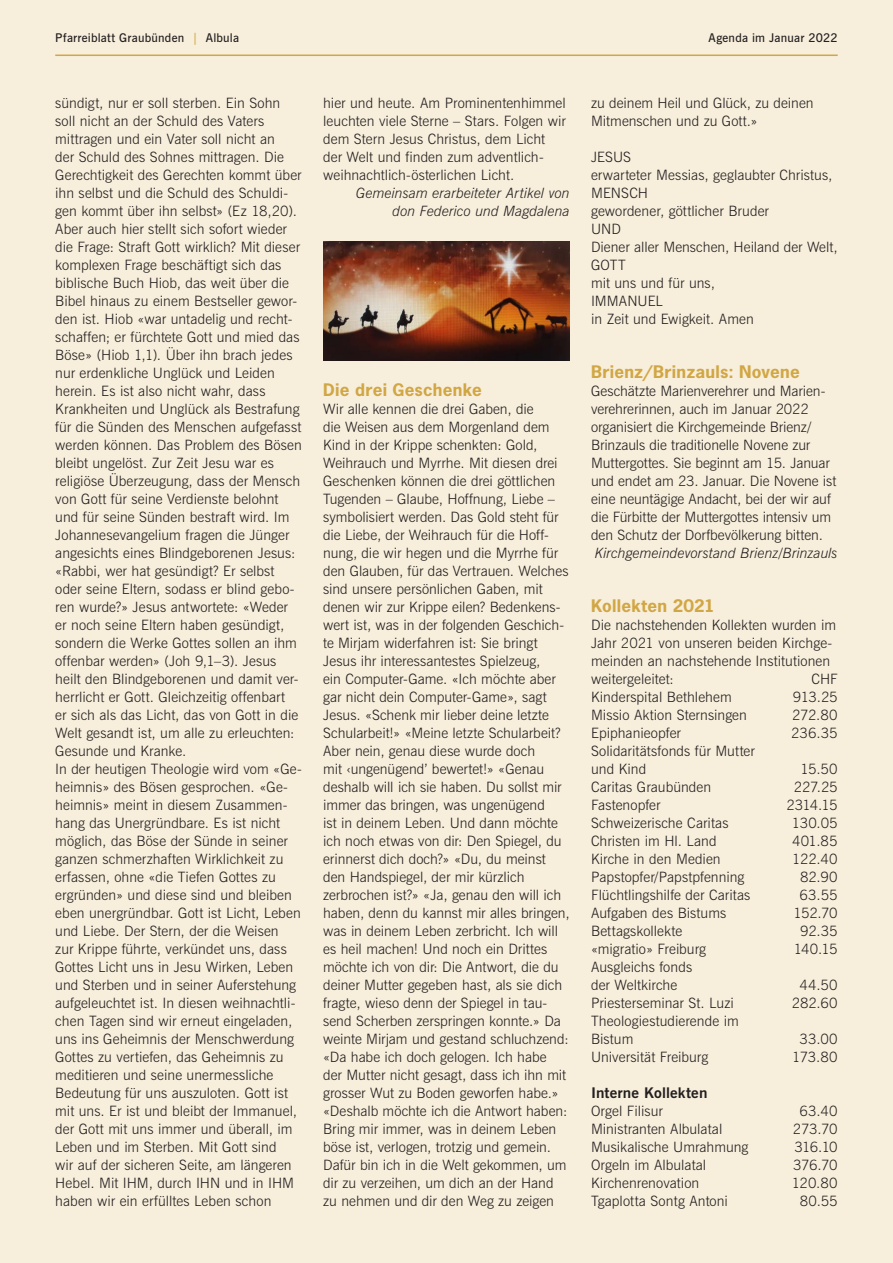
<style>
.page{position:relative;width:893px;height:1263px;background:#f7eedb}
.page>*{position:absolute;margin:0;border:0;box-sizing:border-box;transform-origin:0 0}
.t1{font:700 16.35px "News Gothic";letter-spacing:.015em;color:#d1a644;scale:1.05 1}
.t2{font:700 14.7px "News Gothic BT";letter-spacing:.01em;color:#231f20;scale:1.05 1}
.t3{font:300 14.25px/18px "News Gothic BT";letter-spacing:.005em;color:#231f20}
.t4{font:italic 300 14.25px/18px "News Gothic BT";color:#231f20;text-align:right}
.t5{font:600 12px "News Gothic BT";letter-spacing:.015em;color:#231f20}
.s1{color:#d1a644}
</style>
<div class="page">
<hr style="left:55px;top:55px;width:783px;height:1px;background:#d1a644">
<img style="left:323px;top:242px;width:247px;height:118px">
<p class="t5" style="left:55px;top:31px;width:185px">Pfarreiblatt Graubünden <span class="s1">|</span> Albula</p>
<p class="t5" style="left:709px;top:31px;width:131px">Agenda im Januar 2022</p>
<p class="t3" style="left:55px;top:94px;width:248px">sündigt, nur er soll sterben. Ein Sohn soll nicht an der Schuld des Vaters mittragen und ein Vater soll nicht an<br>der Schuld des Sohnes mittragen. Die Gerechtigkeit des Gerechten kommt über ihn selbst und die Schuld des Schuldi&shy;gen kommt über ihn selbst» (Ez 18,20).<br>Aber auch hier stellt sich sofort wieder die Frage: Straft Gott wirklich? Mit dieser komplexen Frage beschäftigt sich das biblische Buch Hiob, das weit über die Bibel hinaus zu einem Bestseller gewor&shy;den ist. Hiob «war untadelig und recht&shy;schaffen; er fürchtete Gott und mied das Böse» (Hiob 1,1). Über ihn brach jedes nur erdenkliche Unglück und Leiden herein. Es ist also nicht wahr, dass Krankheiten und Unglück als Bestrafung für die Sünden des Menschen aufgefasst werden können. Das Problem des Bösen bleibt ungelöst. Zur Zeit Jesu war es religiöse Überzeugung, dass der Mensch von Gott für seine Verdienste belohnt und für seine Sünden bestraft wird. Im Johannesevangelium fragen die Jünger angesichts eines Blindgeborenen Jesus: «Rabbi, wer hat gesündigt? Er selbst oder seine Eltern, sodass er blind gebo&shy;ren wurde?» Jesus antwortete: «Weder er noch seine Eltern haben gesündigt, sondern die Werke Gottes sollen an ihm offenbar werden» (Joh 9,1–3). Jesus heilt den Blindgeborenen und damit ver&shy;herrlicht er Gott. Gleichzeitig offenbart<br>er sich als das Licht, das von Gott in die Welt gesandt ist, um alle zu erleuchten:<br>Gesunde und Kranke.<br>In der heutigen Theologie wird vom «Ge&shy;heimnis» des Bösen gesprochen. «Ge&shy;heimnis» meint in diesem Zusammen&shy;hang das Unergründbare. Es ist nicht möglich, das Böse der Sünde in seiner ganzen schmerzhaften Wirklichkeit zu erfassen, ohne «die Tiefen Gottes zu ergründen» und diese sind und bleiben eben unergründbar. Gott ist Licht, Leben und Liebe. Der Stern, der die Weisen<br>zur Krippe führte, verkündet uns, dass Gottes Licht uns in Jesu Wirken, Leben und Sterben und in seiner Auferstehung aufgeleuchtet ist. In diesen weihnachtli&shy;chen Tagen sind wir erneut eingeladen, uns ins Geheimnis der Menschwerdung Gottes zu vertiefen, das Geheimnis zu meditieren und seine unermessliche Bedeutung für uns auszuloten. Gott ist mit uns. Er ist und bleibt der Immanuel, der Gott mit uns immer und überall, im Leben und im Sterben. Mit Gott sind<br>wir auf der sicheren Seite, am längeren Hebel. Mit IHM, durch IHN und in IHM haben wir ein erfülltes Leben schon</p>
<p class="t3" style="left:323px;top:94px;width:244px">hier und heute. Am Prominentenhimmel leuchten viele Sterne – Stars. Folgen wir dem Stern Jesus Christus, dem Licht der Welt und finden zum adventlich&shy;weihnachtlich-österlichen Licht.</p>
<p class="t4" style="left:356px;top:184px;width:215px">Gemeinsam erarbeiteter Artikel von don Federico und Magdalena</p>
<p class="t1" style="left:323px;top:379px;width:153px">Die drei Geschenke</p>
<p class="t3" style="left:323px;top:400px;width:248px">Wir alle kennen die drei Gaben, die<br>die Weisen aus dem Morgenland dem Kind in der Krippe schenkten: Gold, Weihrauch und Myrrhe. Mit diesen drei Geschenken können die drei göttlichen Tugenden – Glaube, Hoffnung, Liebe – symbolisiert werden. Das Gold steht für die Liebe, der Weihrauch für die Hoff&shy;nung, die wir hegen und die Myrrhe für den Glauben, für das Vertrauen. Welches sind unsere persönlichen Gaben, mit denen wir zur Krippe eilen? Bedenkens&shy;wert ist, was in der folgenden Geschich&shy;te Mirjam widerfahren ist: Sie bringt Jesus ihr interessantestes Spielzeug,<br>ein Computer-Game. «Ich möchte aber gar nicht dein Computer-Game», sagt Jesus. «Schenk mir lieber deine letzte Schularbeit!» «Meine letzte Schularbeit?<br>Aber nein, genau diese wurde doch<br>mit ‹ungenügend’ bewertet!» «Genau deshalb will ich sie haben. Du sollst mir immer das bringen, was ungenügend<br>ist in deinem Leben. Und dann möchte ich noch etwas von dir: Den Spiegel, du erinnerst dich doch?» «Du, du meinst den Handspiegel, der mir kürzlich zerbrochen ist?» «Ja, genau den will ich haben, denn du kannst mir alles bringen, was in deinem Leben zerbricht. Ich will es heil machen! Und noch ein Drittes möchte ich von dir: Die Antwort, die du deiner Mutter gegeben hast, als sie dich fragte, wieso denn der Spiegel in tau&shy;send Scherben zerspringen konnte.» Da weinte Mirjam und gestand schluchzend: «Da habe ich doch gelogen. Ich habe<br>der Mutter nicht gesagt, dass ich ihn mit grosser Wut zu Boden geworfen habe.» «Deshalb möchte ich die Antwort haben:<br>Bring mir immer, was in deinem Leben böse ist, verlogen, trotzig und gemein.<br>Dafür bin ich in die Welt gekommen, um dir zu verzeihen, um dich an der Hand zu nehmen und dir den Weg zu zeigen</p>
<p class="t3" style="left:591px;top:94px;width:224px">zu deinem Heil und Glück, zu deinen<br>Mitmenschen und zu Gott.»</p>
<p class="t3" style="left:591px;top:148px;width:248px">JESUS<br>erwarteter Messias, geglaubter Christus,<br>MENSCH<br>gewordener, göttlicher Bruder<br>UND<br>Diener aller Menschen, Heiland der Welt,<br>GOTT<br>mit uns und für uns,<br>IMMANUEL<br>in Zeit und Ewigkeit. Amen</p>
<p class="t1" style="left:591px;top:361px;width:200px">Brienz/Brinzauls: Novene</p>
<p class="t3" style="left:591px;top:382px;width:247px">Geschätzte Marienverehrer und Marien&shy;verehrerinnen, auch im Januar 2022 organisiert die Kirchgemeinde Brienz/ Brinzauls die traditionelle Novene zur Muttergottes. Sie beginnt am 15. Januar und endet am 23. Januar. Die Novene ist eine neuntägige Andacht, bei der wir auf die Fürbitte der Muttergottes intensiv um den Schutz der Dorfbevölkerung bitten.</p>
<p class="t4" style="left:595px;top:544px;width:245px">Kirchgemeindevorstand Brienz/Brinzauls</p>
<p class="t1" style="left:591px;top:595px;width:119px">Kollekten 2021</p>
<p class="t3" style="left:591px;top:616px;width:247px">Die nachstehenden Kollekten wurden im Jahr 2021 von unseren beiden Kirchge&shy;meinden an nachstehende Institutionen weitergeleitet:</p>
<p class="t3" style="left:811px;top:670px;width:28px">CHF</p>
<p class="t3" style="left:591px;top:688px;width:142px">Kinderspital Bethlehem</p>
<p class="t3" style="left:793px;top:688px;width:46px">913.25</p>
<p class="t3" style="left:591px;top:706px;width:157px">Missio Aktion Sternsingen</p>
<p class="t3" style="left:792px;top:706px;width:47px">272.80</p>
<p class="t3" style="left:591px;top:724px;width:91px">Epiphanieopfer</p>
<p class="t3" style="left:791px;top:724px;width:48px">236.35</p>
<p class="t3" style="left:591px;top:742px;width:165px">Solidaritätsfonds für Mutter und Kind</p>
<p class="t3" style="left:800px;top:760px;width:39px">15.50</p>
<p class="t3" style="left:591px;top:778px;width:122px">Caritas Graubünden</p>
<p class="t3" style="left:794px;top:778px;width:45px">227.25</p>
<p class="t3" style="left:591px;top:796px;width:71px">Fastenopfer</p>
<p class="t3" style="left:786px;top:796px;width:53px">2314.15</p>
<p class="t3" style="left:591px;top:814px;width:139px">Schweizerische Caritas</p>
<p class="t3" style="left:792px;top:814px;width:47px">130.05</p>
<p class="t3" style="left:591px;top:832px;width:127px">Christen im Hl. Land</p>
<p class="t3" style="left:792px;top:832px;width:47px">401.85</p>
<p class="t3" style="left:591px;top:850px;width:131px">Kirche in den Medien</p>
<p class="t3" style="left:792px;top:850px;width:47px">122.40</p>
<p class="t3" style="left:591px;top:868px;width:155px">Papstopfer/Papstpfenning</p>
<p class="t3" style="left:800px;top:868px;width:39px">82.90</p>
<p class="t3" style="left:591px;top:886px;width:161px">Flüchtlingshilfe der Caritas</p>
<p class="t3" style="left:799px;top:886px;width:40px">63.55</p>
<p class="t3" style="left:591px;top:904px;width:137px">Aufgaben des Bistums</p>
<p class="t3" style="left:794px;top:904px;width:46px">152.70</p>
<p class="t3" style="left:591px;top:922px;width:93px">Bettagskollekte</p>
<p class="t3" style="left:800px;top:922px;width:39px">92.35</p>
<p class="t3" style="left:591px;top:940px;width:117px">«migratio» Freiburg</p>
<p class="t3" style="left:794px;top:940px;width:45px">140.15</p>
<p class="t3" style="left:591px;top:958px;width:103px">Ausgleichs fonds der Weltkirche</p>
<p class="t3" style="left:799px;top:976px;width:40px">44.50</p>
<p class="t3" style="left:591px;top:994px;width:144px">Priesterseminar St. Luzi</p>
<p class="t3" style="left:792px;top:994px;width:47px">282.60</p>
<p class="t3" style="left:591px;top:1012px;width:149px">Theologiestudierende im<br>Bistum</p>
<p class="t3" style="left:799px;top:1030px;width:40px">33.00</p>
<p class="t3" style="left:591px;top:1048px;width:119px">Universität Freiburg</p>
<p class="t3" style="left:792px;top:1048px;width:47px">173.80</p>
<p class="t2" style="left:591px;top:1084px;width:112px">Interne Kollekten</p>
<p class="t3" style="left:591px;top:1102px;width:73px">Orgel Filisur</p>
<p class="t3" style="left:799px;top:1102px;width:40px">63.40</p>
<p class="t3" style="left:591px;top:1120px;width:133px">Ministranten Albulatal</p>
<p class="t3" style="left:793px;top:1120px;width:46px">273.70</p>
<p class="t3" style="left:591px;top:1138px;width:159px">Musikalische Umrahmung</p>
<p class="t3" style="left:795px;top:1138px;width:45px">316.10</p>
<p class="t3" style="left:591px;top:1156px;width:117px">Orgeln im Albulatal</p>
<p class="t3" style="left:793px;top:1156px;width:46px">376.70</p>
<p class="t3" style="left:591px;top:1174px;width:110px">Kirchenrenovation</p>
<p class="t3" style="left:792px;top:1174px;width:48px">120.80</p>
<p class="t3" style="left:591px;top:1192px;width:138px">Tgaplotta Sontg Antoni</p>
<p class="t3" style="left:800px;top:1192px;width:39px">80.55</p>
</div>
